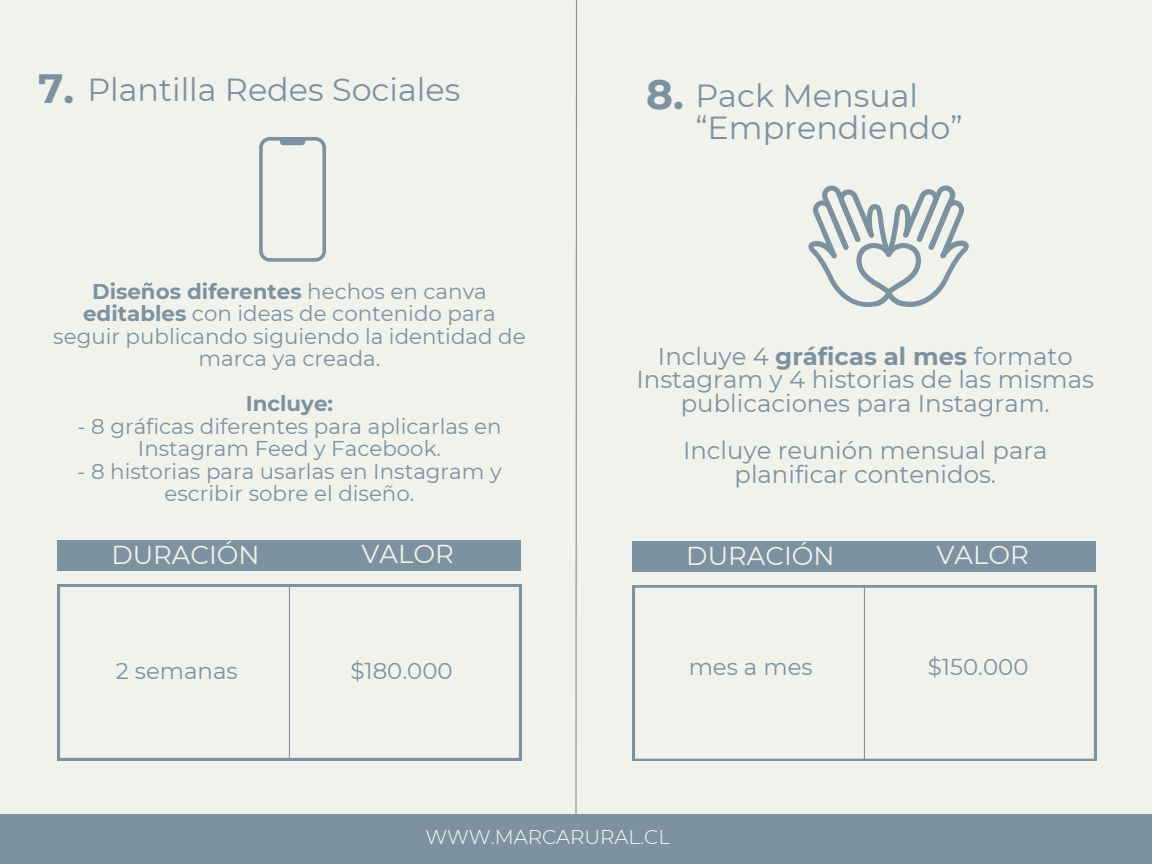
<style>
.page{position:relative;width:1152px;height:864px;background:#f1f2ec}
.page>*{position:absolute;margin:0;border:0;box-sizing:border-box;transform-origin:0 0}
.t1{font:700 40.95px "Montserrat";color:#7d92a0}
.t2{font:31.95px/31.5px "Montserrat";color:#7d92a0}
.t3{font:25.8px "Montserrat";color:#f1f2ec}
.t4{font:24.45px/23.7px "Montserrat";color:#7d92a0;text-align:center}
.t5{font:22.95px "Montserrat";color:#7d92a0}
.t6{font:21.3px/22.5px "Montserrat";color:#7d92a0;text-align:center}
.t7{font:700 21.3px "Montserrat";color:#7d92a0}
.t8{font:300 19.95px "Montserrat";color:#fbfbfa}
.s1{font-weight:700}
</style>
<div class="page">
<div style="left:0;top:814px;width:1152px;height:50px;background:#7d92a0"></div>
<svg style="left:575px;top:0;width:2px;height:814px;background:#afbbc0"></svg>
<div style="left:57px;top:540px;width:464px;height:30px;background:#7d92a0"></div>
<svg style="left:58px;top:585px;width:463px;height:175px"></svg>
<hr style="left:289px;top:585px;width:1px;height:175px;background:#7d92a0">
<div style="left:632px;top:541px;width:464px;height:30px;background:#7d92a0"></div>
<svg style="left:633px;top:586px;width:463px;height:175px"></svg>
<hr style="left:864px;top:586px;width:1px;height:175px;background:#7d92a0">
<svg style="left:259px;top:137px;width:67px;height:125px"></svg>
<svg style="left:808px;top:185px;width:161px;height:122px"></svg>
<p class="t1" style="left:38px;top:63px;width:38px">7.</p>
<p class="t2" style="left:87px;top:74px;width:375px">Plantilla Redes Sociales</p>
<p class="t1" style="left:646px;top:69px;width:39px">8.</p>
<p class="t2" style="left:695px;top:80px;width:269px">Pack Mensual “Emprendiendo”</p>
<p class="t6" style="left:53px;top:280px;width:474px"><span class="s1">Diseños diferentes</span> hechos en canva <span class="s1">editables</span> con ideas de contenido para seguir publicando siguiendo la identidad de marca ya creada.</p>
<h5 class="t7" style="left:246px;top:391px;width:89px">Incluye:</h5>
<h5 class="t6" style="left:77px;top:415px;width:426px">- 8 gráficas diferentes para aplicarlas en<br>Instagram Feed y Facebook.</h5>
<h5 class="t6" style="left:77px;top:460px;width:426px">- 8 historias para usarlas en Instagram y escribir sobre el diseño.</h5>
<p class="t4" style="left:637px;top:344px;width:459px">Incluye 4 <span class="s1">gráficas al mes</span> formato<br>Instagram y 4 historias de las mismas publicaciones para Instagram.</p>
<p class="t4" style="left:683px;top:439px;width:366px">Incluye reunión mensual para planificar contenidos.</p>
<p class="t3" style="left:111px;top:539px;width:150px">DURACIÓN</p>
<p class="t3" style="left:362px;top:538px;width:94px">VALOR</p>
<p class="t3" style="left:686px;top:540px;width:150px">DURACIÓN</p>
<p class="t3" style="left:937px;top:539px;width:94px">VALOR</p>
<p class="t5" style="left:116px;top:657px;width:123px">2 semanas</p>
<h4 class="t5" style="left:350px;top:657px;width:104px">$180.000</h4>
<p class="t5" style="left:689px;top:653px;width:126px">mes a mes</p>
<p class="t5" style="left:928px;top:653px;width:102px">$150.000</p>
<p class="t8" style="left:425px;top:825px;width:246px">WWW.MARCARURAL.CL</p>
</div>
